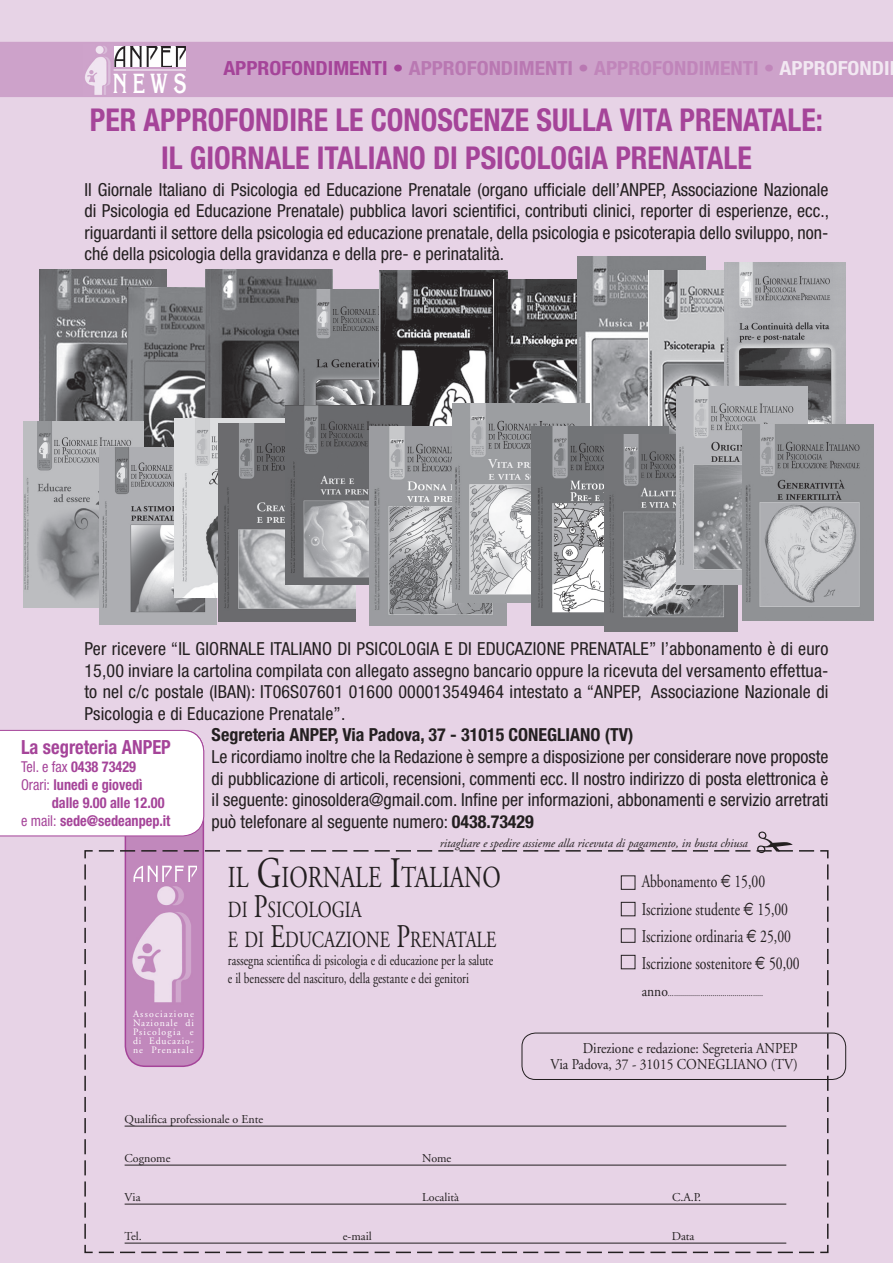
<style>
.page{position:relative;width:893px;height:1263px;background:#e7d3e6}
.page>*{position:absolute;margin:0;border:0;box-sizing:border-box;transform-origin:0 0}
.t1{font:700 condensed 31.5px/37.5px "Helvetica Neue";color:#a54499;text-align:center;scale:.95 1}
.t2{font:30.45px "Adobe Garamond";color:#231f20;scale:.76 1}
.t3{font:700 27px "Korinna";color:#fff;scale:.7 1}
.t4{font:23.1px/30px "Adobe Garamond";color:#231f20;scale:.76 1}
.t5{font:700 condensed 19.5px "Helvetica Neue";color:#a54499;scale:1.1 1}
.t6{font:700 condensed 19.5px "Helvetica Neue";color:#a54499;scale:.95 1}
.t7{font:700 condensed 19.5px "Helvetica Neue";color:#b978b2;scale:1.1 1}
.t8{font:700 condensed 19.5px "Helvetica Neue";color:#c085ba;scale:1.1 1}
.t9{font:700 condensed 19.5px "Helvetica Neue";color:#f2e8f2;scale:1.1 1}
.t10{font:condensed 18px/21.6px "Helvetica Neue";color:#231f20;text-align:justify}
.t11{font:18px/27px "Adobe Garamond";color:#231f20;scale:.76 1}
.t12{font:700 condensed 18px "Helvetica Neue";color:#231f20}
.t13{font:15px/18px "Adobe Garamond";color:#231f20;scale:.76 1}
.t14{font:700 condensed 15px "Helvetica Neue";color:#a54499;scale:.95 1}
.t15{font:15px/16.5px "Adobe Garamond";color:#231f20;text-align:right;scale:.9 1}
.t16{font:12px "Adobe Garamond";color:#231f20}
.t17{font:italic 12px "Adobe Garamond";color:#231f20}
.t18{font:9.75px/9px "Adobe Garamond";letter-spacing:.1em;color:#fff;text-align:justify}
.t19{font:9px "Adobe Garamond";color:#231f20;scale:.9 1}
.s1{color:#b978b2}
.s2{color:#c085ba}
.s3{color:#f2e8f2}
.s4{font-weight:700}
.s5{font-weight:400}
.s6{font-size:43.5px}
.s7{font-size:33px}
.s8{font-family:"Euro Sans"}
.s9{font-size:15px}
</style>
<div class="page">
<img style="left:39px;top:269px;width:128px;height:153px">
<img style="left:127px;top:288px;width:78px;height:159px">
<img style="left:205px;top:269px;width:128px;height:150px">
<img style="left:300px;top:289px;width:80px;height:117px">
<div style="left:0;top:42px;width:893px;height:55px;background:#cda2ca"></div>
<img style="left:84px;top:45px;width:28px;height:51px">
<img style="left:115px;top:47px;width:70px;height:20px">
<hr style="left:114px;top:70px;width:72px;height:1px;background:#fff">
<img style="left:380px;top:271px;width:127px;height:156px">
<img style="left:493px;top:279px;width:85px;height:124px">
<img style="left:578px;top:256px;width:127px;height:171px">
<div style="left:84px;top:849px;width:745px;height:405px;background:#e7d3e6"></div>
<div style="left:522px;top:1033px;width:324px;height:47px;border:1px solid #231f20;border-radius:14px"></div>
<img style="left:129px;top:883px;width:68px;height:121px">
<svg style="left:0;top:730px;width:814px;height:123px"></svg>
<div style="left:621px;top:875px;width:14px;height:15px;border:1px solid #231f20"></div>
<div style="left:621px;top:902px;width:14px;height:14px;border:1px solid #231f20"></div>
<div style="left:621px;top:928px;width:14px;height:15px;border:1px solid #231f20"></div>
<div style="left:621px;top:955px;width:14px;height:14px;border:1px solid #231f20"></div>
<img style="left:648px;top:271px;width:76px;height:164px">
<img style="left:724px;top:262px;width:121px;height:162px">
<img style="left:23px;top:422px;width:121px;height:186px">
<img style="left:99px;top:447px;width:118px;height:177px">
<img style="left:174px;top:419px;width:112px;height:178px">
<img style="left:218px;top:423px;width:137px;height:199px">
<img style="left:286px;top:406px;width:125px;height:178px">
<img style="left:369px;top:427px;width:137px;height:198px">
<img style="left:452px;top:403px;width:137px;height:199px">
<img style="left:531px;top:427px;width:137px;height:198px">
<img style="left:604px;top:435px;width:133px;height:196px">
<img style="left:676px;top:387px;width:131px;height:197px">
<img style="left:742px;top:424px;width:131px;height:197px">
<h3 class="t3" style="left:113px;top:67px;width:107px">NEWS</h3>
<p class="t5" style="left:223px;top:56px;width:43px">approfo</p>
<p class="t5" style="left:303px;top:56px;width:138px">ndim enti • <span class="s1">approfo</span></p>
<p class="t7" style="left:489px;top:56px;width:138px">ndim enti • <span class="s2">approfo</span></p>
<p class="t8" style="left:674px;top:56px;width:138px">ndim enti • <span class="s3">approfo</span></p>
<p class="t9" style="left:859px;top:56px;width:22px">ndi</p>
<h1 class="t1" style="left:90px;top:101px;width:773px">PER APPROFON DIRE LE CONOSCENZE SULLA VITA PRENATALE:<br>IL GIORNALE ITALIANO DI PSICOLOGIA PRENATALE</h1>
<p class="t10" style="left:84px;top:178px;width:546px">Il Giornale Italiano di Psicologia ed Educazione Prenatale (organo ufficiale dell’ANPEP</p>
<p class="t10" style="left:84px;top:178px;width:746px;text-indent:578px">, Associazione Nazionale di Psicologia ed Educazione Prenatale) pubblica lavori scientifici, contributi clinici, reporter di esperienze, ecc., riguardanti il settore della psicologia ed educazione prenatale, della psicologia e psicoterapia dello sviluppo, non&shy;ché della psicologia della gravidanza e della pre- e perinatalità.</p>
<p class="t10" style="left:84px;top:638px;width:746px;text-indent:565px">” l’abbonamento è di euro 15,00 inviare la cartolina compilata con allegato assegno bancario oppure la ricevuta del versamento effettua&shy;to nel c/c postale (IBAN</p>
<p class="t10" style="left:84px;top:638px;width:121px">Per ricevere “IL GIORNALE</p>
<p class="t10" style="left:270px;top:638px;width:9px">ITALIANO</p>
<p class="t10" style="left:337px;top:638px;width:29px">DI PSICOLOGIA</p>
<p class="t10" style="left:444px;top:638px;width:43px">EDI EDUCAZIONE</p>
<p class="t10" style="left:570px;top:638px;width:10px">PRENATALE</p>
<p class="t10" style="left:247px;top:681px;width:358px">): IT06S07601 01600 000013549464 intestato a “ANPEP</p>
<p class="t10" style="left:637px;top:681px;width:193px">, Associazione Nazionale di</p>
<p class="t10" style="left:84px;top:702px;width:263px">Psicologia e di Educazione Prenatale”.</p>
<p class="t12" style="left:212px;top:724px;width:89px">Segreteria ANPEP</p>
<p class="t12" style="left:335px;top:724px;width:300px">, Via Padova, 37 - 31015 COnegliano (TV)</p>
<p class="t10" style="left:212px;top:746px;width:618px">Le ricordiamo inoltre che la Redazione è sempre a disposizione per considerare nove proposte di pubblicazione di articoli, recensioni, commenti ecc. Il nostro indirizzo di posta elettronica è il seguente: ginosoldera@gmail.com. Infine per informazioni, abbonamenti e servizio arretrati può telefonare al seguente numero: <span class="s4">0438.73429</span></p>
<p class="t6" style="left:21px;top:736px;width:118px">La segreteria ANPEP</p>
<p class="t14" style="left:21px;top:758px;width:123px"><span class="s5">Tel. e fax</span> 0438 73429</p>
<p class="t14" style="left:21px;top:776px;width:130px"><span class="s5">Orari:</span> lunedì e giovedì</p>
<p class="t14" style="left:52px;top:794px;width:120px">dalle 9.00 alle 12.00</p>
<p class="t14" style="left:21px;top:812px;width:159px"><span class="s5">e mail:</span> sede@sedeanpep.it</p>
<p class="t18" style="left:133px;top:1010px;width:62px">Associazione Nazionale di Psicologia e di Educazio&shy;ne Prenatale</p>
<p class="t17" style="left:440px;top:837px;width:310px">ritagliare e spedire assieme alla ricevuta di pagamento, in busta chiusa</p>
<h2 class="t2" style="left:228px;top:861px;width:360px">IL <span class="s6">G</span>IORNALE <span class="s6">I</span>TALIANO</h2>
<p class="t4" style="left:228px;top:896px;width:355px">DI <span class="s7">P</span>SICOLOGIA<br>E DI <span class="s7">E</span>DUCAZIONE <span class="s7">P</span>RENATALE</p>
<p class="t13" style="left:228px;top:952px;width:351px">rassegna scientifica di psicologia e di educazione per la salute e il benessere del nascituro, della gestante e dei genitori</p>
<p class="t11" style="left:642px;top:869px;width:209px">Abbonamento <span class="s8">E</span> 15,00<br>Iscrizione studente <span class="s8">E</span> 15,00<br>Iscrizione ordinaria <span class="s8">E</span> 25,00<br>Iscrizione sostenitore <span class="s8">E</span> 50,00</p>
<p class="t19" style="left:642px;top:988px;width:136px"><span class="s9">anno</span>...............................................</p>
<p class="t15" style="left:550px;top:1040px;width:276px">Direzione e redazione: Segreteria ANPEP<br>Via Padova, 37 - 31015 CONEGLIANO (TV)</p>
<p class="t16" style="left:125px;top:1112px;width:140px">Qualifica professionale o Ente</p>
<p class="t16" style="left:125px;top:1151px;width:47px">Cognome</p>
<p class="t16" style="left:422px;top:1151px;width:31px">Nome</p>
<p class="t16" style="left:125px;top:1190px;width:17px">Via</p>
<p class="t16" style="left:422px;top:1190px;width:38px">Località</p>
<p class="t16" style="left:672px;top:1190px;width:31px">C.A.P.</p>
<p class="t16" style="left:125px;top:1229px;width:19px">Tel.</p>
<p class="t16" style="left:343px;top:1229px;width:30px">e-mail</p>
<p class="t16" style="left:672px;top:1229px;width:24px">Data</p>
</div>
